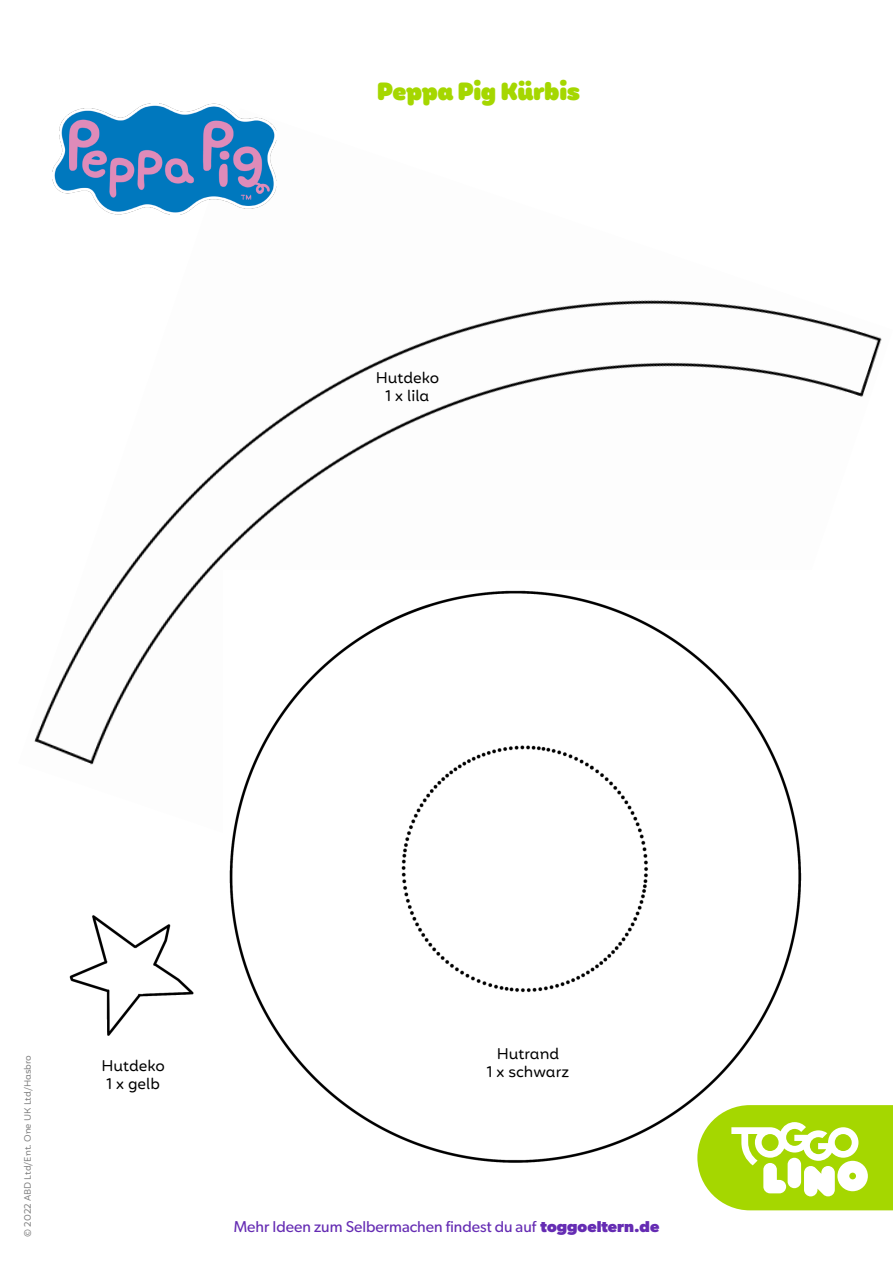
<style>
.page{position:relative;width:893px;height:1263px;background:#fff}
.page>*{position:absolute;margin:0;border:0;box-sizing:border-box;transform-origin:0 0}
.beschreibung_02{font:800 24px "Mohr Rounded Alt";letter-spacing:-.015em;color:#a5d700}
.t1{font:15.75px "Gibson";color:#652cb3}
.t2{font:15px "Mohr Rounded Alt";color:#000}
.t3{font:9px "Mohr Rounded Alt";color:#808080}
.s1{font-weight:700}
</style>
<div class="page">
<img style="left:34px;top:130px;width:848px;height:635px">
<img style="left:69px;top:915px;width:125px;height:121px">
<img style="left:224px;top:571px;width:589px;height:592px">
<img style="left:53px;top:103px;width:223px;height:112px">
<svg style="left:697px;top:1105px;width:196px;height:105px"></svg>
<p class="beschreibung_02" style="left:377px;top:77px;width:205px">Peppa Pig Kürbis</p>
<p class="t2" style="left:376px;top:369px;width:65px">Hutdeko</p>
<p class="t2" style="left:386px;top:387px;width:45px">1 x lila</p>
<p class="t3" style="left:23px;top:1237px;width:184px;rotate:-90deg">© 2022 ABD Ltd/Ent. One UK Ltd/Hasbro</p>
<p class="t2" style="left:101px;top:1057px;width:65px">Hutdeko</p>
<p class="t2" style="left:106px;top:1075px;width:55px">1 x gelb</p>
<p class="t2" style="left:497px;top:1045px;width:64px">Hutrand</p>
<p class="t2" style="left:487px;top:1063px;width:84px">1 x schwarz</p>
<p class="t1" style="left:234px;top:1217px;width:427px">Mehr Ideen zum Selbermachen findest du auf <span class="s1">toggoeltern.de</span></p>
</div>
